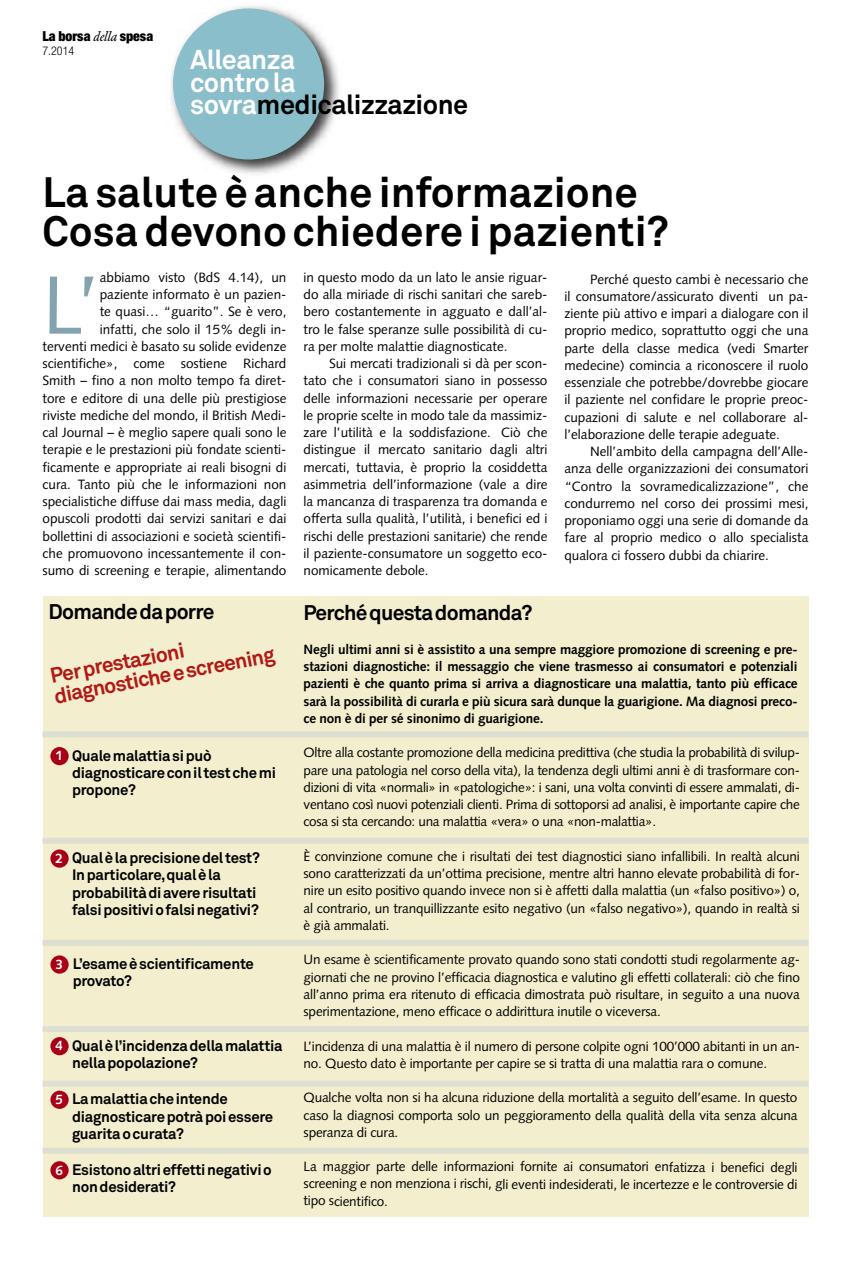
<style>
.page{position:relative;width:851px;height:1263px;background:#fff}
.page>*{position:absolute;margin:0;border:0;box-sizing:border-box;transform-origin:0 0}
.t1{font:82.5px "Syntax";color:#84a3b1}
.t2{font:700 42px/39px "Akkurat Std";color:#000}
.t3{font:700 27px/22.5px "Akkurat Std";letter-spacing:-.015em;color:#fff}
.t4{font:700 21px/21px "Akkurat Std";color:#b11916}
.t5{font:700 21px "Akkurat Std";letter-spacing:-.035em;color:#000}
.t6{font:700 15px/17.2px "Akkurat Std";letter-spacing:-.015em;color:#000}
.t7{font:900 condensed 13.8px "Helvetica Neue";color:#000}
.t8{font:13.5px/17.2px "Syntax";color:#000;text-align:justify}
.t9{font:700 13.5px/17.2px "Syntax";letter-spacing:-.01em;color:#000;text-align:justify}
.t10{font:700 13.5px "Syntax";color:#fff}
.t11{font:300 condensed 12px "Helvetica Neue";color:#000}
.s1{font-family:"Garamond BE";font-weight:400;font-style:italic;font-stretch:normal}
.s2{color:#000}
</style>
<div class="page">
<img style="left:171px;top:6px;width:168px;height:168px">
<div style="left:173px;top:9px;width:151px;height:150px;background:#8abeca;border-radius:50%"></div>
<div style="left:43px;top:596px;width:765px;height:621px;background:#f3eece"></div>
<div style="left:50px;top:747px;width:19px;height:18px;background:#a80016;border-radius:50%"></div>
<div style="left:50px;top:849px;width:19px;height:19px;background:#a80016;border-radius:50%"></div>
<div style="left:50px;top:955px;width:19px;height:19px;background:#a80016;border-radius:50%"></div>
<div style="left:50px;top:1037px;width:19px;height:18px;background:#a80016;border-radius:50%"></div>
<div style="left:50px;top:1091px;width:19px;height:18px;background:#a80016;border-radius:50%"></div>
<div style="left:50px;top:1161px;width:19px;height:18px;background:#a80016;border-radius:50%"></div>
<div style="left:43px;top:731px;width:765px;height:6px;background:#dddfd2"></div>
<div style="left:43px;top:838px;width:765px;height:6px;background:#dddfd2"></div>
<div style="left:43px;top:940px;width:765px;height:6px;background:#dddfd2"></div>
<div style="left:43px;top:1026px;width:765px;height:6px;background:#dddfd2"></div>
<div style="left:43px;top:1081px;width:765px;height:6px;background:#dddfd2"></div>
<div style="left:43px;top:1148px;width:765px;height:6px;background:#dddfd2"></div>
<p class="t7" style="left:43px;top:32px;width:112px">La borsa <span class="s1">della</span> spesa</p>
<p class="t11" style="left:43px;top:46px;width:33px">7.2014</p>
<h3 class="t3" style="left:190px;top:51px;width:280px">Alleanza<br>controla sovra<span class="s2">medicalizzazione</span></h3>
<h2 class="t2" style="left:43px;top:177px;width:627px">La salute è anche informazione<br>Cosadevonochiedere ipazienti?</h2>
<h1 class="t1" style="left:43px;top:272px;width:59px">L’</h1>
<p class="t8" style="left:43px;top:270px;width:245px;text-align:right">abbiamo visto (BdS 4.14), un<br>paziente informato è un pazien-<br>te quasi… “guarito”. Se è vero,<br>infatti, che solo il 15% degli in-<br>terventi medici è basato su solide evidenze scientifiche», come sostiene Richard Smith – fino a non molto tempo fa diret&shy;tore e editore di una delle più prestigiose riviste mediche del mondo, il British Medi&shy;cal Journal – è meglio sapere quali sono le terapie e le prestazioni più fondate scienti&shy;ficamente e appropriate ai reali bisogni di cura. Tanto più che le informazioni non specialistiche diffuse dai mass media, dagli opuscoli prodotti dai servizi sanitari e dai bollettini di associazioni e società scientifi&shy;che promuovono incessantemente il con&shy;sumo di screening e terapie, alimentando</p>
<p class="t8" style="left:303px;top:270px;width:245px">in questo modo da un lato le ansie riguar&shy;do alla miriade di rischi sanitari che sareb&shy;bero costantemente in agguato e dall’al&shy;tro le false speranze sulle possibilità di cu&shy;ra per molte malattie diagnosticate.</p>
<p class="t8" style="left:564px;top:271px;width:245px;text-indent:26px">Perché questo cambi è necessario che il consumatore/assicurato diventi un pa&shy;ziente più attivo e impari a dialogare con il proprio medico, soprattutto oggi che una parte della classe medica (vedi Smarter medecine) comincia a riconoscere il ruolo essenziale che potrebbe/dovrebbe giocare il paziente nel confidare le proprie preoc&shy;cupazioni di salute e nel collaborare al&shy;l’elaborazione delle terapie adeguate.</p>
<p class="t8" style="left:564px;top:444px;width:245px;text-indent:26px">Nell’ambito della campagna dell’Alle&shy;anza delle organizzazioni dei consumatori “Contro la sovramedicalizzazione”, che condurremo nel corso dei prossimi mesi, proponiamo oggi una serie di domande da fare al proprio medico o allo specialista qualora ci fossero dubbi da chiarire.</p>
<p class="t8" style="left:303px;top:356px;width:245px;text-indent:26px">Sui mercati tradizionali si dà per scon&shy;tato che i consumatori siano in possesso delle informazioni necessarie per operare le proprie scelte in modo tale da massimiz&shy;zare l’utilità e la soddisfazione. Ciò che distingue il mercato sanitario dagli altri mercati, tuttavia, è proprio la cosiddetta asimmetria dell’informazione (vale a dire la mancanza di trasparenza tra domanda e offerta sulla qualità, l’utilità, i benefici ed i rischi delle prestazioni sanitarie) che rende il paziente-consumatore un soggetto eco&shy;nomicamente debole.</p>
<h3 class="t5" style="left:49px;top:604px;width:167px">Domandedaporre</h3>
<h3 class="t5" style="left:303px;top:605px;width:230px">Perchéquestadomanda?</h3>
<h3 class="t4" style="left:49px;top:667px;width:226px;rotate:-11deg">Perprestazioni diagnosticheescreening</h3>
<p class="t9" style="left:303px;top:642px;width:495px">Negli ultimi anni si è assistito a una sempre maggiore promozione di screening e pre&shy;stazioni diagnostiche: il messaggio che viene trasmesso ai consumatori e potenziali pazienti è che quanto prima si arriva a diagnosticare una malattia, tanto più efficace sarà la possibilità di curarla e più sicura sarà dunque la guarigione. Ma diagnosi preco&shy;ce non è di per sé sinonimo di guarigione.</p>
<p class="t6" style="left:72px;top:748px;width:205px">Qualemalattiasipuò diagnosticareconil testchemi propone?</p>
<p class="t10" style="left:56px;top:750px;width:9px">1</p>
<p class="t8" style="left:303px;top:745px;width:498px">Oltre alla costante promozione della medicina predittiva (che studia la probabilità di svilup&shy;pare una patologia nel corso della vita), la tendenza degli ultimi anni è di trasformare con&shy;dizioni di vita «normali» in «patologiche»: i sani, una volta convinti di essere ammalati, di&shy;ventano così nuovi potenziali clienti. Prima di sottoporsi ad analisi, è importante capire che cosa si sta cercando: una malattia «vera» o una «non-malattia».</p>
<p class="t6" style="left:72px;top:851px;width:189px">Qualèlaprecisionedel test?<br>Inparticolare,qualèla probabilitàdiavererisultati falsipositiviofalsinegativi?</p>
<p class="t8" style="left:303px;top:849px;width:498px">È convinzione comune che i risultati dei test diagnostici siano infallibili. In realtà alcuni sono caratterizzati da un’ottima precisione, mentre altri hanno elevate probabilità di for&shy;nire un esito positivo quando invece non si è affetti dalla malattia (un «falso positivo») o, al contrario, un tranquillizzante esito negativo (un «falso negativo»), quando in realtà si è già ammalati.</p>
<p class="t8" style="left:303px;top:952px;width:498px">Un esame è scientificamente provato quando sono stati condotti studi regolarmente ag&shy;giornati che ne provino l’efficacia diagnostica e valutino gli effetti collaterali: ciò che fino all’anno prima era ritenuto di efficacia dimostrata può risultare, in seguito a una nuova sperimentazione, meno efficace o addirittura inutile o viceversa.</p>
<p class="t8" style="left:303px;top:1038px;width:498px">L’incidenza di una malattia è il numero di persone colpite ogni 100’000 abitanti in un an&shy;no. Questo dato è importante per capire se si tratta di una malattia rara o comune.</p>
<p class="t8" style="left:303px;top:1090px;width:495px">Qualche volta non si ha alcuna riduzione della mortalità a seguito dell’esame. In questo caso la diagnosi comporta solo un peggioramento della qualità della vita senza alcuna speranza di cura.</p>
<p class="t10" style="left:56px;top:853px;width:9px">2</p>
<p class="t6" style="left:73px;top:957px;width:183px">L’esameèscientificamente provato?</p>
<p class="t10" style="left:56px;top:959px;width:9px">3</p>
<p class="t6" style="left:72px;top:1038px;width:212px">Qualèl’incidenzadellamalattia nellapopolazione?</p>
<p class="t10" style="left:56px;top:1040px;width:9px">4</p>
<p class="t6" style="left:72px;top:1092px;width:203px">Lamalattiacheintende diagnosticarepotràpoiessere guaritaocurata?</p>
<p class="t10" style="left:56px;top:1094px;width:9px">5</p>
<p class="t10" style="left:56px;top:1164px;width:9px">6</p>
<p class="t8" style="left:303px;top:1159px;width:495px">La maggior parte delle informazioni fornite ai consumatori enfatizza i benefici degli screening e non menziona i rischi, gli eventi indesiderati, le incertezze e le controversie di tipo scientifico.</p>
<p class="t6" style="left:72px;top:1162px;width:201px">Esistonoaltrieffettinegativio nondesiderati?</p>
</div>
